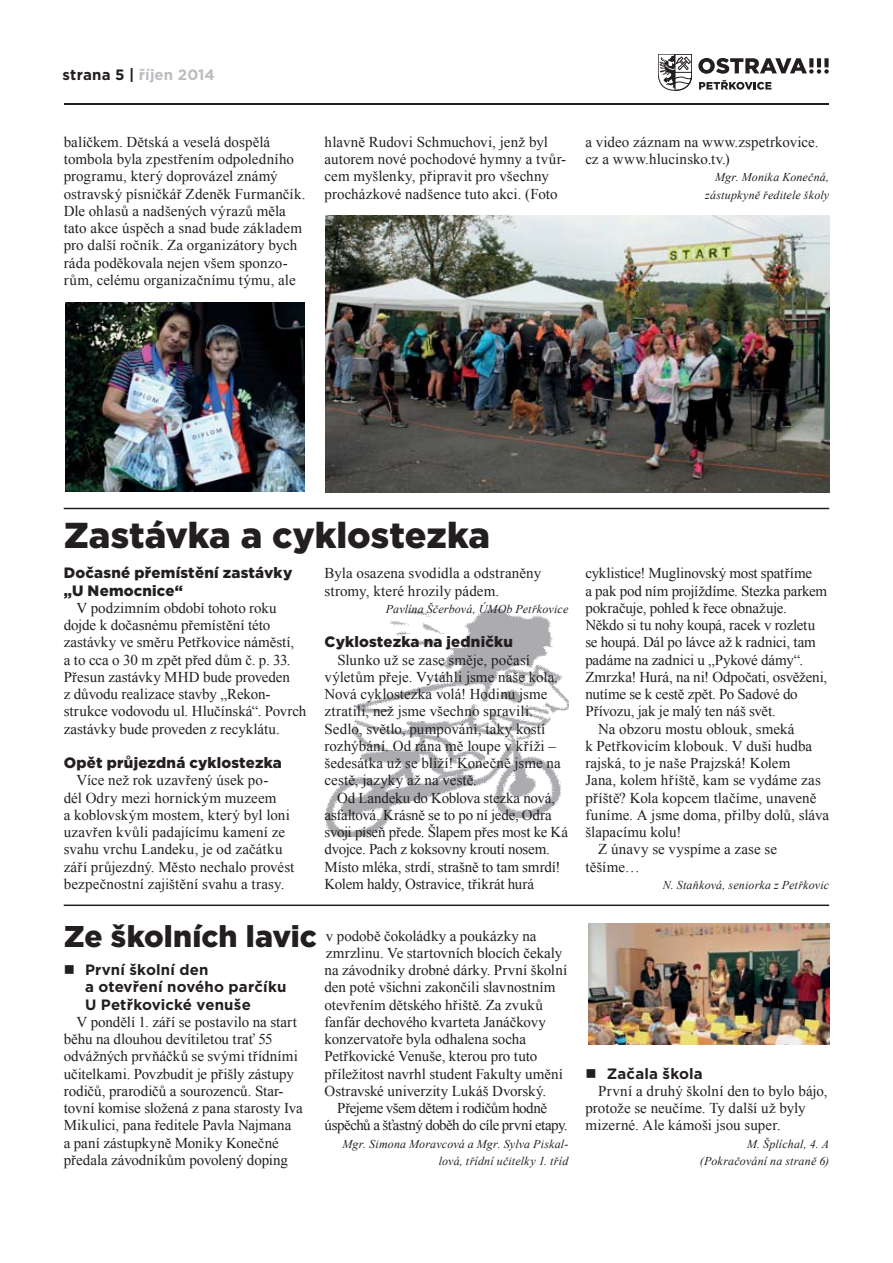
<style>
.page{position:relative;width:893px;height:1263px;background:#fff}
.page>*{position:absolute;margin:0;border:0;box-sizing:border-box;transform-origin:0 0}
.t1{font:900 36px "Gotham";color:#231f20}
.t2{font:900 30px "Gotham";color:#231f20}
.t3{font:15px/17.2px "Times New Roman";color:#231f20}
.t4{font:15px "Times New Roman";letter-spacing:-.02em;color:#231f20}
.t5{font:900 15px/17.2px "Gotham";letter-spacing:.015em;color:#231f20}
.t6{font:700 15px/17.2px "Gotham";letter-spacing:.01em;color:#231f20}
.t7{font:15px/17.2px "Times New Roman";letter-spacing:-.035em;color:#231f20;text-align:center}
.t8{font:700 15px "Gotham";letter-spacing:.01em;color:#bbbdc0}
.t9{font:italic 12px/17.2px "Times New Roman";letter-spacing:.015em;color:#231f20;text-align:right}
.s1{color:#231f20}
</style>
<div class="page">
<svg style="left:698px;top:58px;width:131px;height:16px"></svg>
<svg style="left:699px;top:80px;width:72px;height:10px"></svg>
<svg style="left:658px;top:54px;width:34px;height:36px"></svg>
<hr style="left:65px;top:104px;width:764px;height:1px;background:#231f20">
<img style="left:327px;top:609px;width:241px;height:228px">
<img style="left:326px;top:216px;width:503px;height:276px">
<img style="left:66px;top:302px;width:239px;height:190px">
<img style="left:588px;top:923px;width:241px;height:121px">
<hr style="left:64px;top:904px;width:765px;height:2px;background:#231f20">
<hr style="left:64px;top:508px;width:765px;height:1px;background:#231f20">
<p class="t8" style="left:63px;top:66px;width:154px"><span class="s1">strana 5 |</span> říjen 2014</p>
<p class="t3" style="left:64px;top:133px;width:243px">balíčkem. Dětská a veselá dospělá tombola byla zpestřením odpoledního programu, který doprovázel známý ostravský písničkář Zdeněk Furmančík.<br>Dle ohlasů a nadšených výrazů měla tato akce úspěch a snad bude základem pro další ročník. Za organizátory bych ráda poděkovala nejen všem sponzo&shy;rům, celému organizačnímu týmu, ale</p>
<p class="t3" style="left:325px;top:133px;width:243px">hlavně Rudovi Schmuchovi, jenž byl autorem nové pochodové hymny a tvůr&shy;cem myšlenky, připravit pro všechny procházkové nadšence tuto akci. (Foto</p>
<p class="t3" style="left:585px;top:133px;width:235px">a video záznam na www.zspetrkovice. cz a www.hlucinsko.tv.)</p>
<p class="t9" style="left:705px;top:169px;width:125px">Mgr. Monika Konečná, zástupkyně ředitele školy</p>
<h1 class="t1" style="left:64px;top:514px;width:428px">Zastávka a cyklostezka</h1>
<p class="t5" style="left:64px;top:564px;width:230px">Dočasné přemístění zastávky „U Nemocnice“</p>
<p class="t3" style="left:64px;top:599px;width:244px;text-indent:13px">V podzimním období tohoto roku dojde k dočasnému přemístění této zastávky ve směru Petřkovice náměstí,<br>a to cca o 30 m zpět před dům č. p. 33.<br>Přesun zastávky MHD bude proveden<br>z důvodu realizace stavby „Rekon&shy;strukce vodovodu ul. Hlučínská“. Povrch zastávky bude proveden z recyklátu.</p>
<p class="t5" style="left:64px;top:754px;width:220px">Opět průjezdná cyklostezka</p>
<p class="t3" style="left:64px;top:771px;width:232px;text-indent:13px">Více než rok uzavřený úsek po-<br>dél Odry mezi hornickým muzeem<br>a koblovským mostem, který byl loni uzavřen kvůli padajícímu kamení ze svahu vrchu Landeku, je od začátku září průjezdný. Město nechalo provést bezpečnostní zajištění svahu a trasy.</p>
<p class="t3" style="left:325px;top:564px;width:218px">Byla osazena svodidla a odstraněny stromy, které hrozily pádem.</p>
<p class="t9" style="left:386px;top:600px;width:184px">Pavlína Ščerbová, ÚMOb Petřkovice</p>
<p class="t5" style="left:325px;top:633px;width:190px">Cyklostezka na jedničku</p>
<p class="t3" style="left:325px;top:651px;width:238px;text-indent:13px">Slunko už se zase směje, počasí výletům přeje. Vytáhli jsme naše kola.<br>Nová cyklostezka volá! Hodinu jsme ztratili, než jsme všechno spravili.<br>Sedlo, světlo, pumpování, taky kostí rozhýbání. Od rána mě loupe v kříži – šedesátka už se blíží! Konečně jsme na cestě, jazyky až na vestě.</p>
<p class="t3" style="left:325px;top:789px;width:245px;text-indent:13px">Od Landeku do Koblova stezka nová, asfaltová. Krásně se to po ní jede, Odra svoji píseň přede. Šlapem přes most ke Ká dvojce. Pach z koksovny kroutí nosem.<br>Místo mléka, strdí, strašně to tam smrdí!<br>Kolem haldy, Ostravice, třikrát hurá</p>
<h2 class="t2" style="left:64px;top:919px;width:255px">Ze školních lavic</h2>
<p class="t3" style="left:325px;top:927px;width:244px">v podobě čokoládky a poukázky na zmrzlinu. Ve startovních blocích čekaly na závodníky drobné dárky. První školní den poté všichni zakončili slavnostním otevřením dětského hřiště. Za zvuků fanfár dechového kvarteta Janáčkovy konzervatoře byla odhalena socha Petřkovické Venuše, kterou pro tuto příležitost navrhl student Fakulty umění Ostravské univerzity Lukáš Dvorský.</p>
<p class="t7" style="left:325px;top:1099px;width:245px">Přejeme všem dětem i rodičům hodně úspěchů a šťastný doběh do cíle první etapy.</p>
<p class="t9" style="left:342px;top:1135px;width:227px">Mgr. Simona Moravcová a Mgr. Sylva Piskal&shy;lová, třídní učitelky 1. tříd</p>
<p class="t6" style="left:85px;top:961px;width:203px;text-indent:-21px">■ První školní den<br>a otevření nového parčíku<br>U Petřkovické venuše</p>
<p class="t3" style="left:64px;top:1013px;width:241px;text-indent:13px">V pondělí 1. září se postavilo na start běhu na dlouhou devítiletou trať 55 odvážných prvňáčků se svými třídními učitelkami. Povzbudit je přišly zástupy rodičů, prarodičů a sourozenců. Star&shy;tovní komise složená z pana starosty Iva Mikulici, pana ředitele Pavla Najmana<br>a paní zástupkyně Moniky Konečné předala závodníkům povolený doping</p>
<p class="t4" style="left:585px;top:565px;width:228px">cyklistice! Muglinovský most spatříme</p>
<p class="t3" style="left:585px;top:582px;width:243px">a pak pod ním projíždíme. Stezka parkem</p>
<p class="t3" style="left:585px;top:599px;width:203px">pokračuje, pohled k řece obnažuje.</p>
<p class="t4" style="left:585px;top:617px;width:231px">Někdo si tu nohy koupá, racek v rozletu</p>
<p class="t4" style="left:585px;top:634px;width:232px">se houpá. Dál po lávce až k radnici, tam</p>
<p class="t3" style="left:585px;top:651px;width:219px">padáme na zadnici u „Pykové dámy“.</p>
<p class="t3" style="left:585px;top:668px;width:243px">Zmrzka! Hurá, na ni! Odpočati, osvěženi,</p>
<p class="t4" style="left:585px;top:686px;width:214px">nutíme se k cestě zpět. Po Sadové do</p>
<p class="t3" style="left:585px;top:702px;width:192px">Přívozu, jak je malý ten náš svět.</p>
<p class="t3" style="left:598px;top:720px;width:198px">Na obzoru mostu oblouk, smeká</p>
<p class="t3" style="left:585px;top:737px;width:228px">k Petřkovicím klobouk. V duši hudba</p>
<p class="t3" style="left:585px;top:754px;width:207px">rajská, to je naše Prajzská! Kolem</p>
<p class="t3" style="left:585px;top:771px;width:237px">Jana, kolem hřiště, kam se vydáme zas</p>
<p class="t3" style="left:585px;top:789px;width:233px">příště? Kola kopcem tlačíme, unaveně</p>
<p class="t3" style="left:585px;top:806px;width:245px">funíme. A jsme doma, přilby dolů, sláva</p>
<p class="t3" style="left:585px;top:823px;width:98px">šlapacímu kolu!</p>
<p class="t3" style="left:598px;top:840px;width:180px">Z únavy se vyspíme a zase se</p>
<p class="t3" style="left:585px;top:858px;width:56px">těšíme…</p>
<p class="t9" style="left:663px;top:876px;width:168px">N. Staňková, seniorka z Petřkovic</p>
<p class="t6" style="left:585px;top:1065px;width:119px">■ Začala škola</p>
<p class="t3" style="left:585px;top:1082px;width:244px;text-indent:13px">První a druhý školní den to bylo bájo, protože se neučíme. Ty další už byly mizerné. Ale kámoši jsou super.</p>
<p class="t9" style="left:747px;top:1135px;width:84px">M. Šplíchal, 4. A</p>
<p class="t9" style="left:700px;top:1152px;width:131px">(Pokračování na straně 6)</p>
</div>
